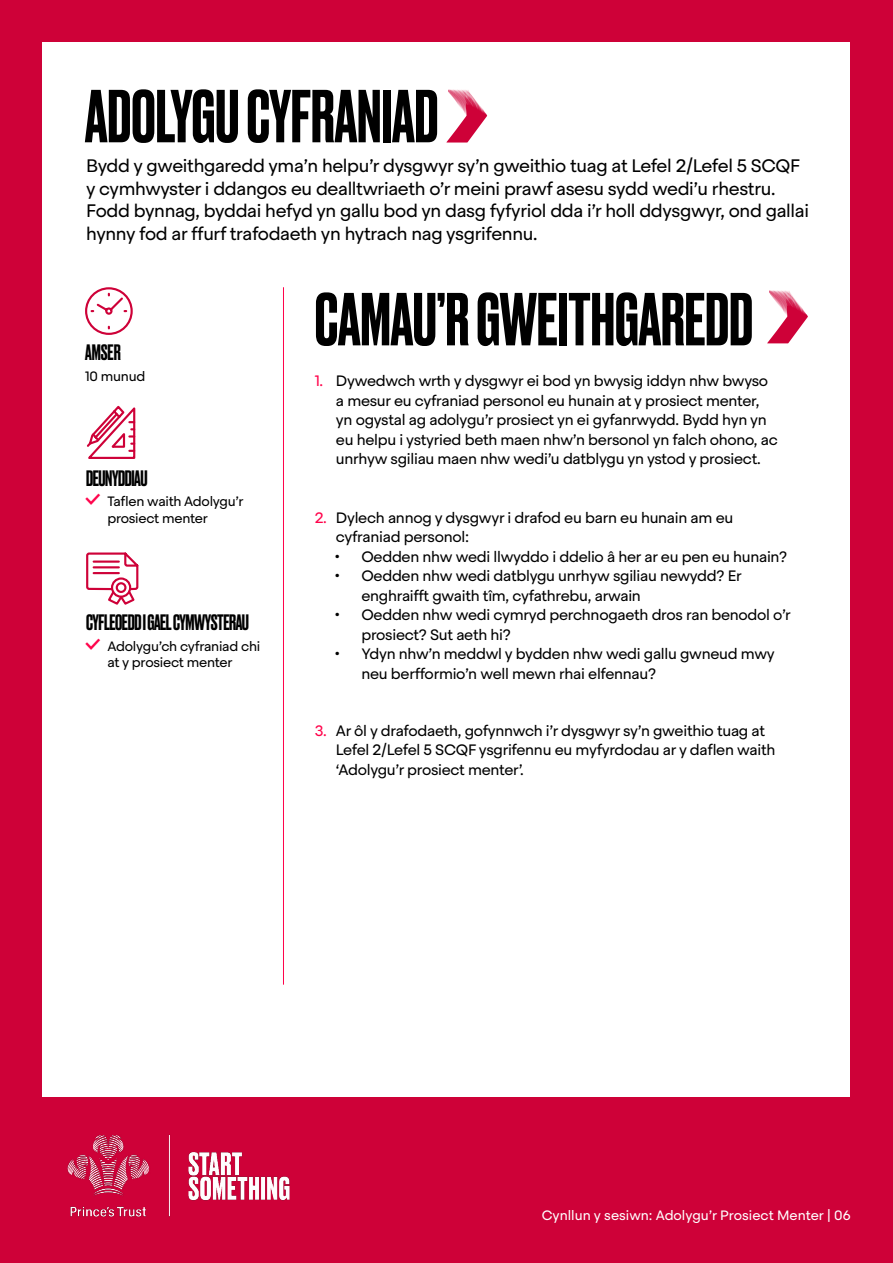
<style>
.page{position:relative;width:893px;height:1263px;background:#ce0138}
.page>*{position:absolute;margin:0;border:0;box-sizing:border-box;transform-origin:0 0}
.t1{font:500 70.5px "Druk";color:#000}
.t2{font:500 21px "Druk";letter-spacing:-.02em;color:#000}
.t3{font:18px/22.5px "Steradian";letter-spacing:-.02em;color:#000}
.t4{font:15px/19.5px "Steradian";letter-spacing:-.02em;color:#000}
.t5{font:13.5px/16.2px "Steradian";letter-spacing:-.02em;color:#000}
.t6{font:13.5px "Steradian";color:#fff}
.s1{color:#ff034b}
</style>
<div class="page">
<div style="left:43px;top:43px;width:807px;height:1054px;background:#fff"></div>
<svg style="left:446px;top:89px;width:41px;height:54px"></svg>
<hr style="left:283px;top:287px;width:1px;height:698px;background:#ff034b">
<svg style="left:85px;top:287px;width:48px;height:48px"></svg>
<svg style="left:767px;top:290px;width:41px;height:53px"></svg>
<img style="left:67px;top:1134px;width:223px;height:83px">
<svg style="left:87px;top:405px;width:49px;height:54px"></svg>
<svg style="left:86px;top:552px;width:53px;height:53px"></svg>
<h1 class="t1" style="left:85px;top:68px;width:355px">ADOLYGU CYFRANIAD</h1>
<p class="t3" style="left:86px;top:154px;width:724px">Bydd y gweithgaredd yma’n helpu’r dysgwyr sy’n gweithio tuag at Lefel 2/Lefel 5 SCQF y cymhwyster i ddangos eu dealltwriaeth o’r meini prawf asesu sydd wedi’u rhestru.<br>Fodd bynnag, byddai hefyd yn gallu bod yn dasg fyfyriol dda i’r holl ddysgwyr, ond gallai hynny fod ar ffurf trafodaeth yn hytrach nag ysgrifennu.</p>
<h2 class="t2" style="left:85px;top:338px;width:37px">AMSER</h2>
<p class="t5" style="left:85px;top:368px;width:62px">10 munud</p>
<h2 class="t2" style="left:86px;top:464px;width:63px">DEUNYDDIAU</h2>
<p class="t5" style="left:107px;top:494px;width:138px">Taflen waith Adolygu’r prosiect menter</p>
<h2 class="t2" style="left:86px;top:608px;width:164px">CYFLEOEDD I GAEL CYMWYSTERAU</h2>
<p class="t5" style="left:107px;top:638px;width:155px">Adolygu’ch cyfraniad chi at y prosiect menter</p>
<h1 class="t1" style="left:315px;top:271px;width:440px">CAMAU’R GWEITHGAREDD</h1>
<p class="t4" style="left:336px;top:371px;width:443px;text-indent:-21px"><span class="s1">1.</span> Dywedwch wrth y dysgwyr ei bod yn bwysig iddyn nhw bwyso a mesur eu cyfraniad personol eu hunain at y prosiect menter, yn ogystal ag adolygu’r prosiect yn ei gyfanrwydd. Bydd hyn yn eu helpu i ystyried beth maen nhw’n bersonol yn falch ohono, ac unrhyw sgiliau maen nhw wedi’u datblygu yn ystod y prosiect.</p>
<p class="t4" style="left:336px;top:508px;width:399px;text-indent:-21px"><span class="s1">2.</span> Dylech annog y dysgwyr i drafod eu barn eu hunain am eu cyfraniad personol:</p>
<p class="t4" style="left:334px;top:547px;width:454px">• Oedden nhw wedi llwyddo i ddelio â her ar eu pen eu hunain?</p>
<p class="t4" style="left:361px;top:566px;width:382px;text-indent:-27px">• Oedden nhw wedi datblygu unrhyw sgiliau newydd? Er enghraifft gwaith tîm, cyfathrebu, arwain</p>
<p class="t4" style="left:361px;top:605px;width:431px;text-indent:-27px">• Oedden nhw wedi cymryd perchnogaeth dros ran benodol o’r prosiect? Sut aeth hi?</p>
<p class="t4" style="left:361px;top:644px;width:415px;text-indent:-27px">• Ydyn nhw’n meddwl y bydden nhw wedi gallu gwneud mwy neu berfformio’n well mewn rhai elfennau?</p>
<p class="t4" style="left:336px;top:721px;width:441px;text-indent:-21px"><span class="s1">3.</span> Ar ôl y drafodaeth, gofynnwch i’r dysgwyr sy’n gweithio tuag at<br>Lefel 2/Lefel 5 SCQF ysgrifennu eu myfyrdodau ar y daflen waith ‘Adolygu’r prosiect menter’.</p>
<p class="t6" style="left:542px;top:1207px;width:310px">Cynllun y sesiwn: Adolygu’r Prosiect Menter | 06</p>
</div>
